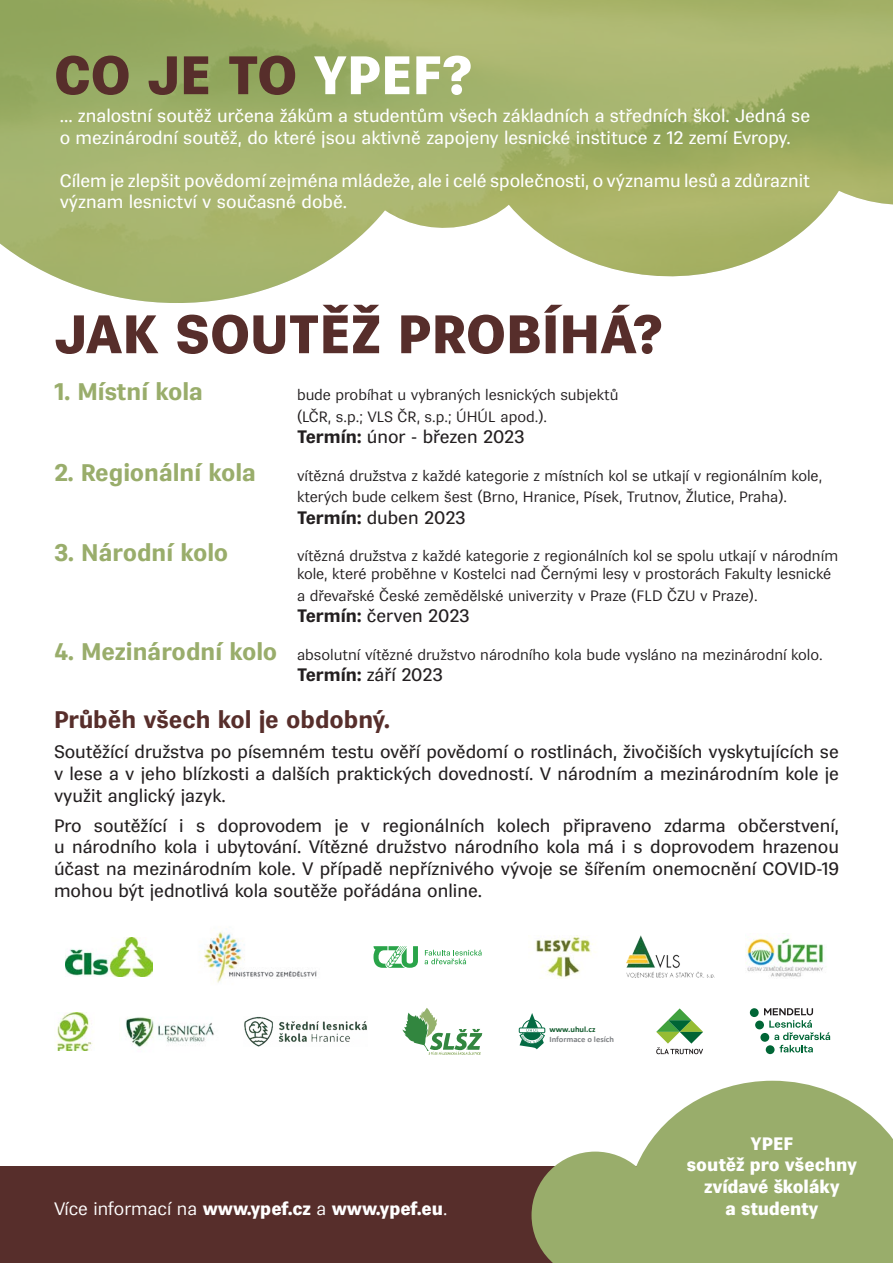
<style>
.page{position:relative;width:893px;height:1263px;background:#fff}
.page>*{position:absolute;margin:0;border:0;box-sizing:border-box;transform-origin:0 0}
.t1{font:900 54px "Vegan Sans Premium";color:#572e2b}
.t2{font:700 24px "Vegan Sans Premium";color:#99ad6b}
.t3{font:700 24px "Vegan Sans Premium";color:#572e2b}
.t4{font:18px/21.6px "Vegan Sans Premium";color:#231f20;text-align:justify}
.t5{font:18px/21.6px "Vegan Sans Premium";color:#fff}
.t6{font:900 18px "Vegan Sans Premium";color:#fff}
.t7{font:900 18px "Vegan Sans Premium";letter-spacing:-.02em;color:#fff}
.t8{font:300 15px/21.6px "Vegan Sans Premium";color:#231f20}
.t9{font:700 8.25px/9.9px "Calibri";color:#808285;scale:1.04 1}
.s1{color:#fff}
.s2{font-weight:700}
.s3{font-weight:700;font-size:24px;color:#99ad6b}
.s4{font-weight:300}
.s5{color:#125a2d}
</style>
<div class="page">
<img style="left:0;top:0;width:893px;height:303px">
<div style="left:0;top:1166px;width:893px;height:97px;background:#572e2b"></div>
<svg style="left:531px;top:1081px;width:362px;height:182px;fill:#99ad6b"></svg>
<img style="left:535px;top:935px;width:58px;height:44px">
<img style="left:204px;top:932px;width:113px;height:51px">
<img style="left:66px;top:937px;width:86px;height:39px">
<img style="left:626px;top:936px;width:88px;height:42px">
<img style="left:746px;top:933px;width:78px;height:44px">
<svg style="left:373px;top:946px;width:45px;height:22px"></svg>
<svg style="left:425px;top:950px;width:57px;height:14px"></svg>
<img style="left:56px;top:1012px;width:37px;height:38px">
<img style="left:126px;top:1017px;width:88px;height:30px">
<svg style="left:760px;top:1033px;width:9px;height:9px"></svg>
<div style="left:750px;top:1008px;width:9px;height:9px;background:#006636;border-radius:50%"></div>
<div style="left:755px;top:1020px;width:9px;height:9px;background:#006636;border-radius:50%"></div>
<svg style="left:764px;top:1008px;width:66px;height:45px"></svg>
<svg style="left:656px;top:1008px;width:47px;height:46px"></svg>
<img style="left:244px;top:1016px;width:123px;height:30px">
<svg style="left:403px;top:1008px;width:79px;height:47px"></svg>
<div style="left:519px;top:1028px;width:26px;height:5px;border:1px solid #046b43"></div>
<svg style="left:520px;top:1013px;width:25px;height:36px"></svg>
<p class="t1" style="left:54px;top:44px;width:420px">CO JE TO <span class="s1">YPEF?</span></p>
<p class="t5" style="left:60px;top:105px;width:752px">... znalostní soutěž určena žákům a studentům všech základních a středních škol. Jedná se o mezinárodní soutěž, do které jsou aktivně zapojeny lesnické instituce z 12 zemí Evropy.</p>
<p class="t5" style="left:60px;top:170px;width:752px">Cílem je zlepšit povědomí zejména mládeže, ale i celé společnosti, o významu lesů a zdůraznit význam lesnictví v současné době.</p>
<p class="t1" style="left:54px;top:303px;width:611px">JAK SOUTĚŽ PROBÍHÁ?</p>
<p class="t2" style="left:54px;top:378px;width:151px">1. Místní kola</p>
<p class="t8" style="left:297px;top:384px;width:323px">bude probíhat u vybraných lesnických subjektů (LČR, s.p.; VLS ČR, s.p.; ÚHÚL apod.).</p>
<p class="t4" style="left:297px;top:426px;width:229px"><span class="s2">Termín:</span> únor - březen 2023</p>
<p class="t2" style="left:54px;top:458px;width:204px">2. Regionální kola</p>
<p class="t8" style="left:297px;top:465px;width:527px">vítězná družstva z každé kategorie z místních kol se utkají v regionálním kole, kterých bude celkem šest (Brno, Hranice, Písek, Trutnov, Žlutice, Praha).</p>
<p class="t4" style="left:297px;top:507px;width:170px"><span class="s2">Termín:</span> duben 2023</p>
<p class="t2" style="left:54px;top:539px;width:176px">3. Národní kolo</p>
<p class="t8" style="left:297px;top:547px;width:543px;line-height:18px">vítězná družstva z každé kategorie z regionálních kol se spolu utkají v národním kole, které proběhne v Kostelci nad Černými lesy v prostorách Fakulty lesnické</p>
<p class="t8" style="left:297px;top:585px;width:462px">a dřevařské České zemědělské univerzity v Praze (FLD ČZU v Praze).</p>
<p class="t4" style="left:297px;top:605px;width:174px"><span class="s2">Termín:</span> červen 2023</p>
<p class="t8" style="left:54px;top:644px;width:770px"><span class="s3">4. Mezinárodní kolo</span> absolutní vítězné družstvo národního kola bude vysláno na mezinárodní kolo.</p>
<p class="t4" style="left:297px;top:664px;width:147px"><span class="s2">Termín:</span> září 2023</p>
<p class="t3" style="left:54px;top:706px;width:337px">Průběh všech kol je obdobný.</p>
<p class="t4" style="left:54px;top:741px;width:786px">Soutěžící družstva po písemném testu ověří povědomí o rostlinách, živočiších vyskytujících se v lese a v jeho blízkosti a dalších praktických dovedností. V národním a mezinárodním kole je využit anglický jazyk.</p>
<p class="t4" style="left:54px;top:815px;width:786px">Pro soutěžící i s doprovodem je v regionálních kolech připraveno zdarma občerstvení, u národního kola i ubytování. Vítězné družstvo národního kola má i s doprovodem hrazenou účast na mezinárodním kole. V případě nepříznivého vývoje se šířením onemocnění COVID-19 mohou být jednotlivá kola soutěže pořádána online.</p>
<p class="t6" style="left:54px;top:1198px;width:395px"><span class="s4">Více informací na</span> www.ypef.cz <span class="s4">a</span> www.ypef.eu<span class="s4">.</span></p>
<p class="t9" style="left:549px;top:1025px;width:64px"><span class="s5">www.uhul.cz<br></span>Informace o lesích</p>
<p class="t6" style="left:751px;top:1133px;width:44px">YPEF</p>
<p class="t6" style="left:687px;top:1154px;width:172px">soutěž pro všechny</p>
<p class="t6" style="left:704px;top:1176px;width:137px">zvídavé školáky</p>
<p class="t7" style="left:725px;top:1198px;width:95px">a studenty</p>
</div>
